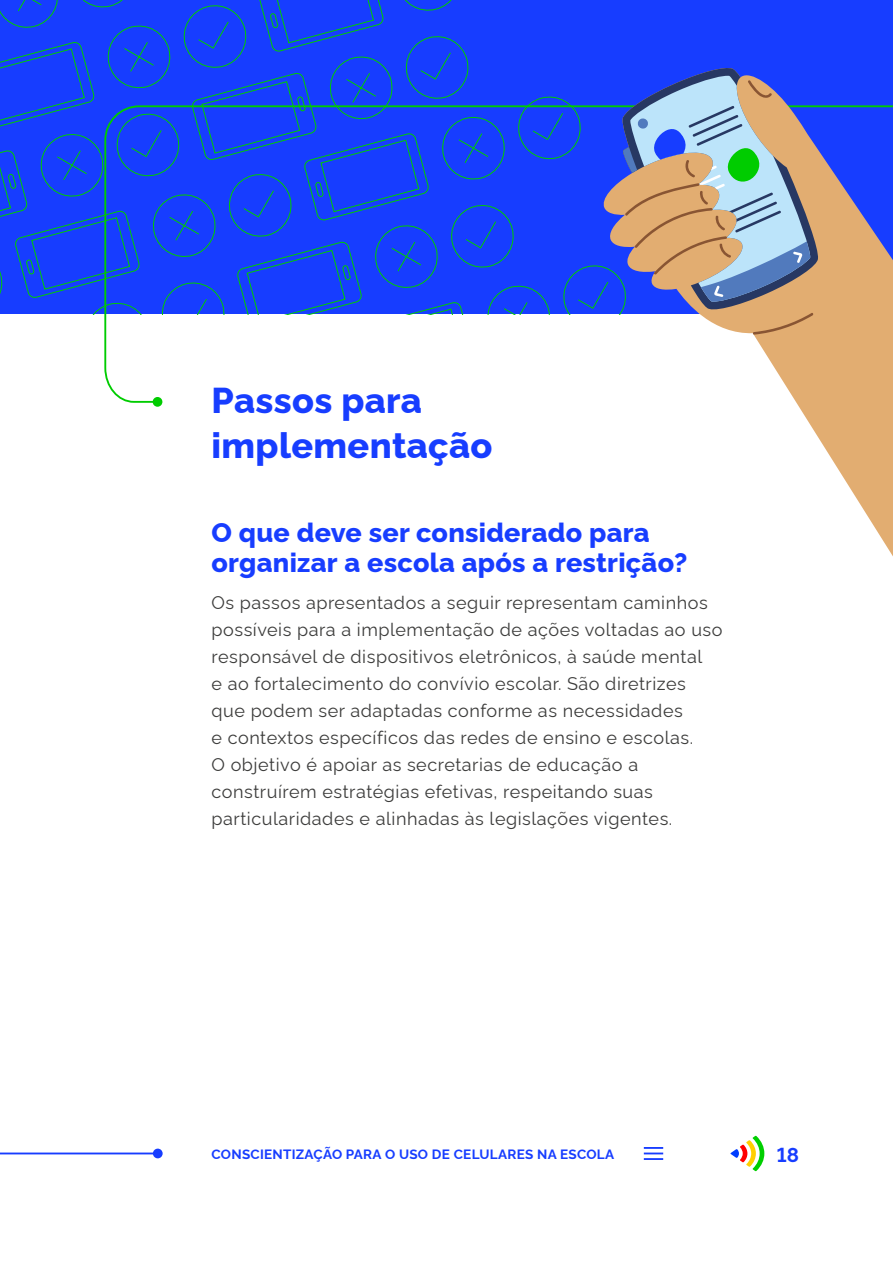
<style>
.page{position:relative;width:893px;height:1263px;background:#fff}
.page>*{position:absolute;margin:0;border:0;box-sizing:border-box;transform-origin:0 0}
.peso_01{font:800 36px/45px "Rawline";letter-spacing:.01em;color:#173dff}
.peso_02{font:800 27px/30px "Rawline";letter-spacing:.01em;color:#173dff}
.t1{font:700 20.25px "Rawline";color:#173dff}
.corpo{font:18px/27px "Rawline";letter-spacing:.03em;color:#3c3c3b}
.t2{font:700 13.5px "Rawline";letter-spacing:.02em;color:#173dff}
</style>
<div class="page">
<div style="left:0;top:0;width:893px;height:314px;background:#173dff"></div>
<svg style="left:0;top:0;width:426px;height:298px"></svg>
<svg style="left:103px;top:104px;width:498px;height:300px"></svg>
<div style="left:153px;top:397px;width:9px;height:10px;background:#0c0;border-radius:50%"></div>
<svg style="left:601px;top:105px;width:292px;height:451px"></svg>
<svg style="left:621px;top:68px;width:198px;height:245px"></svg>
<svg style="left:753px;top:312px;width:61px;height:23px"></svg>
<svg style="left:623px;top:75px;width:188px;height:227px;background:#a0a2ab"></svg>
<svg style="left:730px;top:1136px;width:34px;height:35px"></svg>
<hr style="left:0;top:1152px;width:158px;height:2px;background:#173dff">
<div style="left:153px;top:1148px;width:10px;height:10px;background:#173dff;border-radius:50%"></div>
<svg style="left:644px;top:1147px;width:19px;height:13px"></svg>
<p class="peso_01" style="left:212px;top:375px;width:283px">Passos para implementação</p>
<p class="peso_02" style="left:212px;top:514px;width:477px">O que deve ser considerado para organizar a escola após a restrição?</p>
<p class="corpo" style="left:212px;top:587px;width:512px">Os passos apresentados a seguir representam caminhos possíveis para a implementação de ações voltadas ao uso responsável de dispositivos eletrônicos, à saúde mental<br>e ao fortalecimento do convívio escolar. São diretrizes que podem ser adaptadas conforme as necessidades<br>e contextos específicos das redes de ensino e escolas.<br>O objetivo é apoiar as secretarias de educação a construírem estratégias efetivas, respeitando suas particularidades e alinhadas às legislações vigentes.</p>
<p class="t2" style="left:212px;top:1144px;width:404px">CONSCIENTIZAÇÃO PARA O USO DE CELULARES NA ESCOLA</p>
<p class="t1" style="left:777px;top:1139px;width:24px">18</p>
</div>
